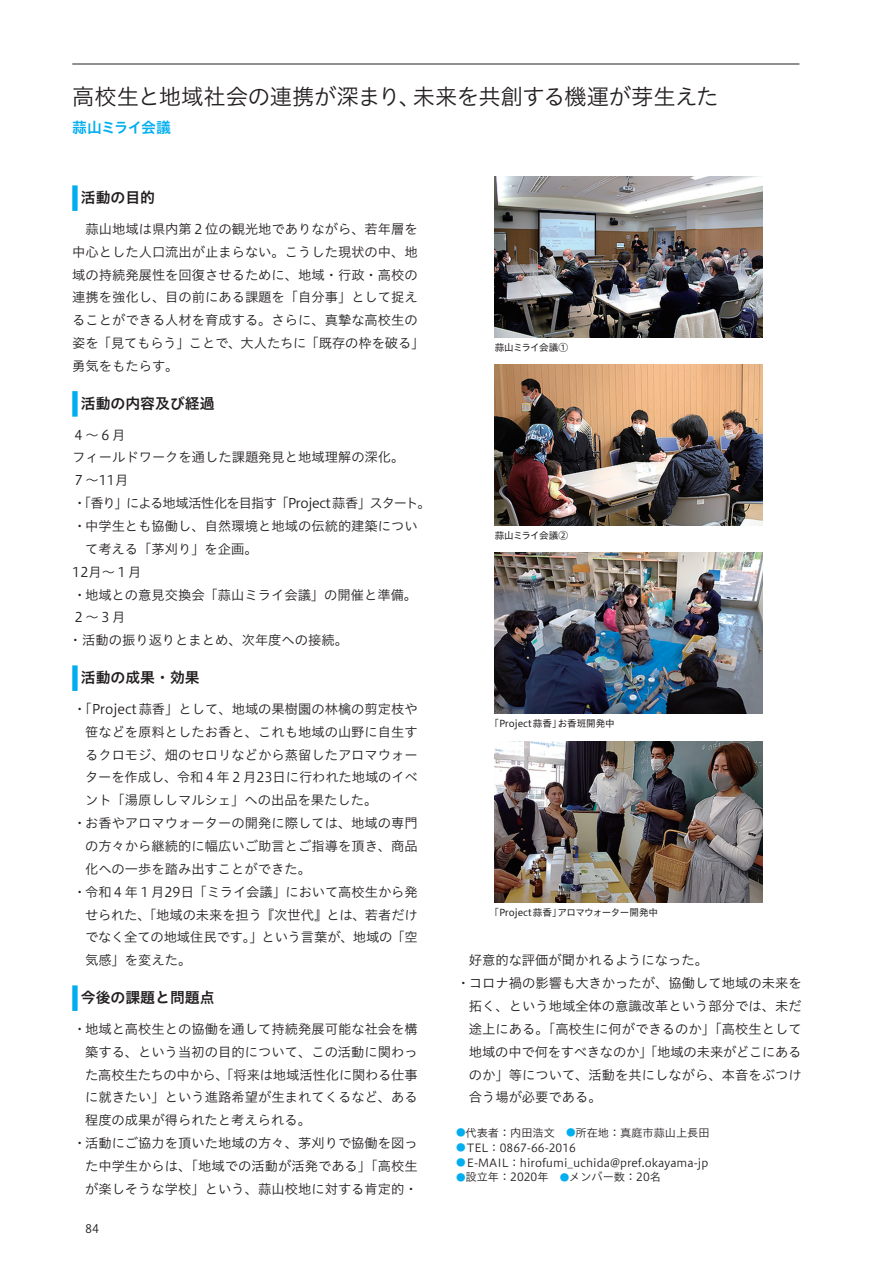
<style>
.page{position:relative;width:893px;height:1263px;background:#fff}
.page>*{position:absolute;margin:0;border:0;box-sizing:border-box;transform-origin:0 0}
.t1{font:22.35px "Hiragino UD Sans Std N W3";letter-spacing:-.01em;color:#231f20}
.t2{font:14.85px "Hiragino UD Sans Std N W6";color:#231f20}
.t3{font:14.85px "Hiragino UD Sans Std N W6";letter-spacing:-.07em;color:#00aeef}
.t4{font:13.35px/22.8px "Hiragino UD Sans Std N W3";color:#231f20}
.t5{font:13.35px "Hiragino UD Sans Std N W3";letter-spacing:-.055em;color:#231f20}
.t6{font:11.7px "Hiragino UD Sans Std N W3";color:#231f20}
.t7{font:11.1px "Hiragino UD Sans Std N W3";color:#231f20}
.t8{font:9.6px "Hiragino UD Sans Std N W4";letter-spacing:-.01em;color:#231f20}
.t9{font:9.6px "Hiragino UD Sans Std N W4";letter-spacing:-.065em;color:#231f20}
.s1{font-size:9.6px;color:#00aeef}
</style>
<div class="page">
<hr style="left:72px;top:64px;width:727px;height:1px;background:#231f20">
<div style="left:72px;top:185px;width:6px;height:26px;background:#00aeef"></div>
<div style="left:72px;top:391px;width:6px;height:26px;background:#00aeef"></div>
<div style="left:72px;top:665px;width:6px;height:26px;background:#00aeef"></div>
<div style="left:72px;top:985px;width:6px;height:26px;background:#00aeef"></div>
<img style="left:495px;top:741px;width:268px;height:161px">
<img style="left:495px;top:553px;width:268px;height:161px">
<img style="left:495px;top:176px;width:268px;height:162px">
<img style="left:495px;top:365px;width:268px;height:161px">
<h1 class="t1" style="left:72px;top:79px;width:648px">高校生と地域社会の連携が深まり、未来を共創する機運が芽生えた</h1>
<p class="t3" style="left:72px;top:116px;width:100px">蒜山ミライ会議</p>
<p class="t2" style="left:81px;top:186px;width:76px">活動の目的</p>
<p class="t4" style="left:72px;top:217px;width:354px;text-indent:13px">蒜山地域は県内第２位の観光地でありながら、若年層を中心とした人口流出が止まらない。こうした現状の中、地域の持続発展性を回復させるために、地域・行政・高校の連携を強化し、目の前にある課題を「自分事」として捉えることができる人材を育成する。さらに、真摯な高校生の姿を「見てもらう」ことで、大人たちに「既存の枠を破る」勇気をもたらす。</p>
<p class="t2" style="left:81px;top:392px;width:135px">活動の内容及び経過</p>
<p class="t4" style="left:72px;top:422px;width:55px">４～６月</p>
<p class="t4" style="left:72px;top:445px;width:334px">フィールドワークを通した課題発見と地域理解の深化。</p>
<p class="t4" style="left:72px;top:468px;width:58px">７～11月</p>
<p class="t5" style="left:73px;top:493px;width:359px">・ 「香り」による地域活性化を目指す「Project 蒜香」スタート。</p>
<p class="t4" style="left:73px;top:514px;width:346px">・ 中学生とも協働し、自然環境と地域の伝統的建築につい</p>
<p class="t4" style="left:85px;top:537px;width:174px">て考える「茅刈り」を企画。</p>
<p class="t4" style="left:72px;top:559px;width:71px">12月～１月</p>
<p class="t4" style="left:73px;top:582px;width:346px">・ 地域との意見交換会「蒜山ミライ会議」の開催と準備。</p>
<p class="t4" style="left:72px;top:605px;width:55px">２～３月</p>
<p class="t4" style="left:69px;top:628px;width:281px">・活動の振り返りとまとめ、次年度への接続。</p>
<p class="t2" style="left:81px;top:666px;width:121px">活動の成果・効果</p>
<p class="t4" style="left:73px;top:697px;width:346px">・ 「Project蒜香」として、地域の果樹園の林檎の剪定枝や</p>
<p class="t4" style="left:85px;top:719px;width:334px">笹などを原料としたお香と、これも地域の山野に自生す</p>
<p class="t4" style="left:85px;top:742px;width:334px">るクロモジ、畑のセロリなどから蒸留したアロマウォー</p>
<p class="t4" style="left:85px;top:765px;width:334px">ターを作成し、令和４年２月23日に行われた地域のイベ</p>
<p class="t4" style="left:85px;top:788px;width:294px">ント「湯原ししマルシェ」への出品を果たした。</p>
<p class="t4" style="left:73px;top:811px;width:346px">・ お香やアロマウォーターの開発に際しては、地域の専門</p>
<p class="t4" style="left:85px;top:834px;width:334px">の方々から継続的に幅広いご助言とご指導を頂き、商品</p>
<p class="t4" style="left:85px;top:857px;width:227px">化への一歩を踏み出すことができた。</p>
<p class="t4" style="left:73px;top:879px;width:346px">・ 令和４年１月29日「ミライ会議」において高校生から発</p>
<p class="t4" style="left:85px;top:902px;width:334px">せられた、「地域の未来を担う『次世代』とは、若者だけ</p>
<p class="t4" style="left:85px;top:925px;width:334px">でなく全ての地域住民です。」という言葉が、地域の「空</p>
<p class="t4" style="left:85px;top:948px;width:108px">気感」を変えた。</p>
<p class="t2" style="left:81px;top:986px;width:135px">今後の課題と問題点</p>
<p class="t4" style="left:73px;top:1017px;width:346px">・ 地域と高校生との協働を通して持続発展可能な社会を構</p>
<p class="t4" style="left:85px;top:1039px;width:334px">築する、という当初の目的について、この活動に関わっ</p>
<p class="t4" style="left:85px;top:1062px;width:334px">た高校生たちの中から、「将来は地域活性化に関わる仕事</p>
<p class="t4" style="left:85px;top:1085px;width:334px">に就きたい」という進路希望が生まれてくるなど、ある</p>
<p class="t4" style="left:85px;top:1108px;width:227px">程度の成果が得られたと考えられる。</p>
<p class="t4" style="left:73px;top:1131px;width:346px">・ 活動にご協力を頂いた地域の方々、茅刈りで協働を図っ</p>
<p class="t4" style="left:85px;top:1154px;width:334px">た中学生からは、「地域での活動が活発である」「高校生</p>
<p class="t4" style="left:85px;top:1177px;width:334px">が楽しそうな学校」という、蒜山校地に対する肯定的・</p>
<p class="t6" style="left:85px;top:1219px;width:16px">84</p>
<p class="t9" style="left:495px;top:340px;width:75px">蒜山ミライ会議①</p>
<p class="t9" style="left:495px;top:528px;width:75px">蒜山ミライ会議②</p>
<p class="t8" style="left:489px;top:716px;width:127px">「Project蒜香」お香班開発中</p>
<p class="t8" style="left:489px;top:905px;width:170px">「Project蒜香」アロマウォーター開発中</p>
<p class="t4" style="left:469px;top:948px;width:241px">好意的な評価が聞かれるようになった。</p>
<p class="t4" style="left:457px;top:971px;width:346px">・ コロナ禍の影響も大きかったが、協働して地域の未来を</p>
<p class="t4" style="left:469px;top:994px;width:334px">拓く、という地域全体の意識改革という部分では、未だ</p>
<p class="t4" style="left:469px;top:1017px;width:334px">途上にある。「高校生に何ができるのか」「高校生として</p>
<p class="t4" style="left:469px;top:1039px;width:334px">地域の中で何をすべきなのか」「地域の未来がどこにある</p>
<p class="t4" style="left:469px;top:1062px;width:334px">のか」等について、活動を共にしながら、本音をぶつけ</p>
<p class="t4" style="left:469px;top:1085px;width:134px">合う場が必要である。</p>
<p class="t7" style="left:456px;top:1124px;width:255px"><span class="s1">●</span>代表者：内田浩文　<span class="s1">●</span>所在地：真庭市蒜山上長田</p>
<p class="t7" style="left:456px;top:1139px;width:121px"><span class="s1">●</span>TEL：0867-66-2016</p>
<p class="t7" style="left:456px;top:1154px;width:254px"><span class="s1">●</span>E-MAIL：hirofumi_uchida@pref.okayama-jp</p>
<p class="t7" style="left:456px;top:1169px;width:206px"><span class="s1">●</span>設立年：2020年　<span class="s1">●</span>メンバー数：20名</p>
</div>
